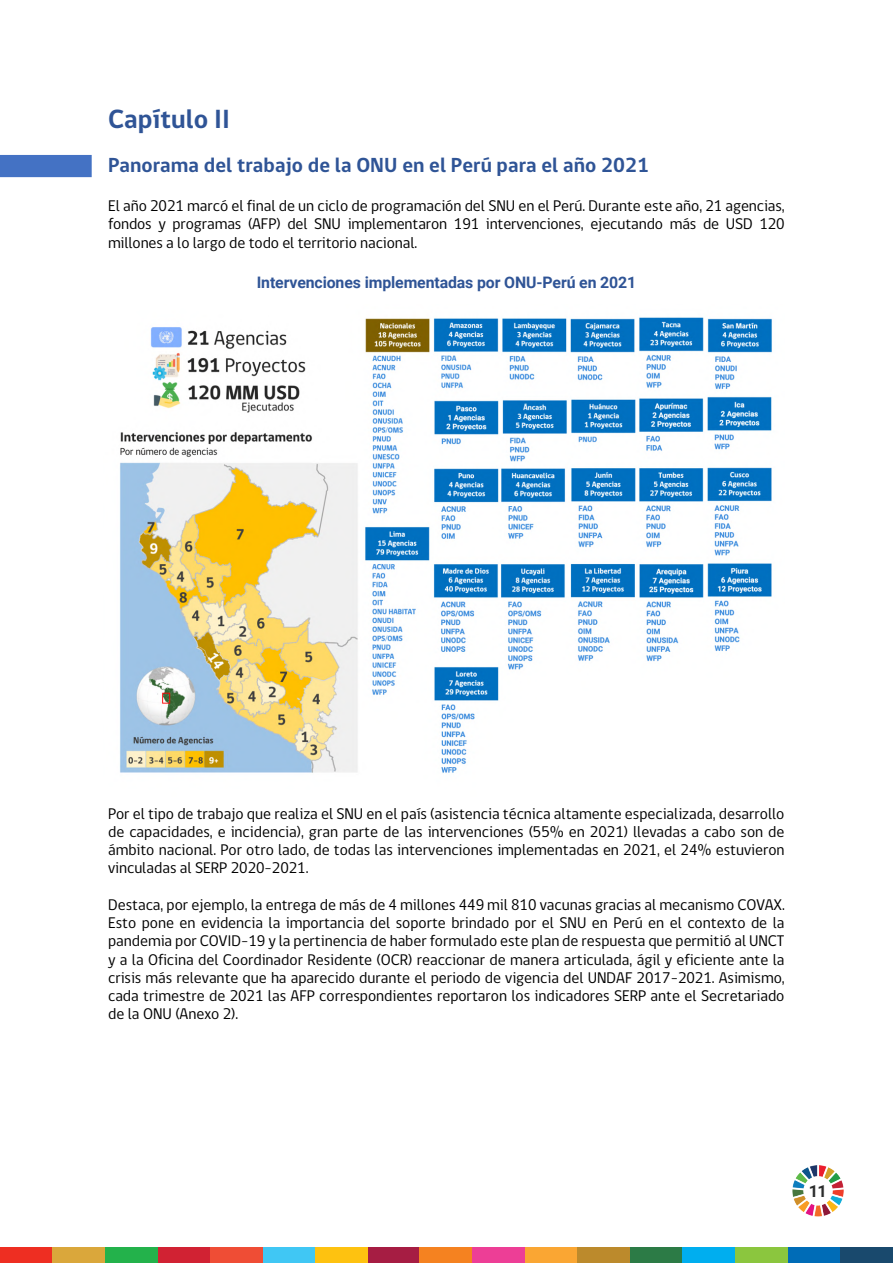
<style>
.page{position:relative;width:893px;height:1263px;background:#fff}
.page>*{position:absolute;margin:0;border:0;box-sizing:border-box;transform-origin:0 0}
.t1{font:700 27px "gob CL";color:#2f5496}
.t2{font:700 20.85px "gob CL";letter-spacing:.005em;color:#2f5496}
.t3{font:700 16.5px "Roboto";color:#2b2c2c}
.t4{font:15.9px/18px "gob CL";letter-spacing:-.005em;color:#000;text-align:justify}
.t5{font:700 15.9px "Roboto";letter-spacing:-.01em;color:#2f5496}
</style>
<div class="page">
<div style="left:0;top:1247px;width:53px;height:16px;background:#ee2e22"></div>
<div style="left:53px;top:1247px;width:52px;height:16px;background:#daa73b"></div>
<div style="left:105px;top:1247px;width:53px;height:16px;background:#23b24b"></div>
<div style="left:158px;top:1247px;width:52px;height:16px;background:#d12233"></div>
<div style="left:210px;top:1247px;width:53px;height:16px;background:#ef4d35"></div>
<div style="left:263px;top:1247px;width:52px;height:16px;background:#40c7f4"></div>
<div style="left:315px;top:1247px;width:53px;height:16px;background:#fec210"></div>
<div style="left:368px;top:1247px;width:52px;height:16px;background:#a61d43"></div>
<div style="left:419px;top:1247px;width:53px;height:16px;background:#f58220"></div>
<div style="left:472px;top:1247px;width:53px;height:16px;background:#ed3e96"></div>
<div style="left:525px;top:1247px;width:52px;height:16px;background:#faa633"></div>
<div style="left:577px;top:1247px;width:53px;height:16px;background:#bc8a2c"></div>
<div style="left:630px;top:1247px;width:52px;height:16px;background:#2c7b46"></div>
<div style="left:682px;top:1247px;width:53px;height:16px;background:#00aeef"></div>
<div style="left:735px;top:1247px;width:52px;height:16px;background:#8bc63e"></div>
<div style="left:787px;top:1247px;width:53px;height:16px;background:#006cb7"></div>
<div style="left:840px;top:1247px;width:52px;height:16px;background:#19496d"></div>
<img style="left:792px;top:1165px;width:52px;height:52px">
<img style="left:120px;top:317px;width:652px;height:456px">
<div style="left:0;top:155px;width:92px;height:22px;background:#4472c4"></div>
<h1 class="t1" style="left:108px;top:101px;width:123px">Capítulo II</h1>
<h2 class="t2" style="left:108px;top:151px;width:542px">Panorama del trabajo de la ONU en el Perú para el año 2021</h2>
<p class="t4" style="left:108px;top:197px;width:678px">El año 2021 marcó el final de un ciclo de programación del SNU en el Perú. Durante este año, 21 agencias, fondos y programas (AFP) del SNU implementaron 191 intervenciones, ejecutando más de USD 120 millones a lo largo de todo el territorio nacional.</p>
<p class="t5" style="left:257px;top:272px;width:381px">!"#$%&amp;$"'()"$*+(,-.$,$"#/0/*+-)% 12345$%6+$"+7879</p>
<p class="t4" style="left:108px;top:805px;width:678px">Por el tipo de trabajo que realiza el SNU en el país (asistencia técnica altamente especializada, desarrollo de capacidades, e incidencia), gran parte de las intervenciones (55% en 2021) llevadas a cabo son de ámbito nacional. Por otro lado, de todas las intervenciones implementadas en 2021, el 24% estuvieron vinculadas al SERP 2020-2021.</p>
<p class="t4" style="left:108px;top:897px;width:678px">Destaca, por ejemplo, la entrega de más de 4 millones 449 mil 810 vacunas gracias al mecanismo COVAX.<br>Esto pone en evidencia la importancia del soporte brindado por el SNU en Perú en el contexto de la pandemia por COVID-19 y la pertinencia de haber formulado este plan de respuesta que permitió al UNCT y a la Oficina del Coordinador Residente (OCR) reaccionar de manera articulada, ágil y eficiente ante la crisis más relevante que ha aparecido durante el periodo de vigencia del UNDAF 2017-2021. Asimismo, cada trimestre de 2021 las AFP correspondientes reportaron los indicadores SERP ante el Secretariado de la ONU (Anexo 2).</p>
<p class="t3" style="left:809px;top:1179px;width:20px">11</p>
</div>
